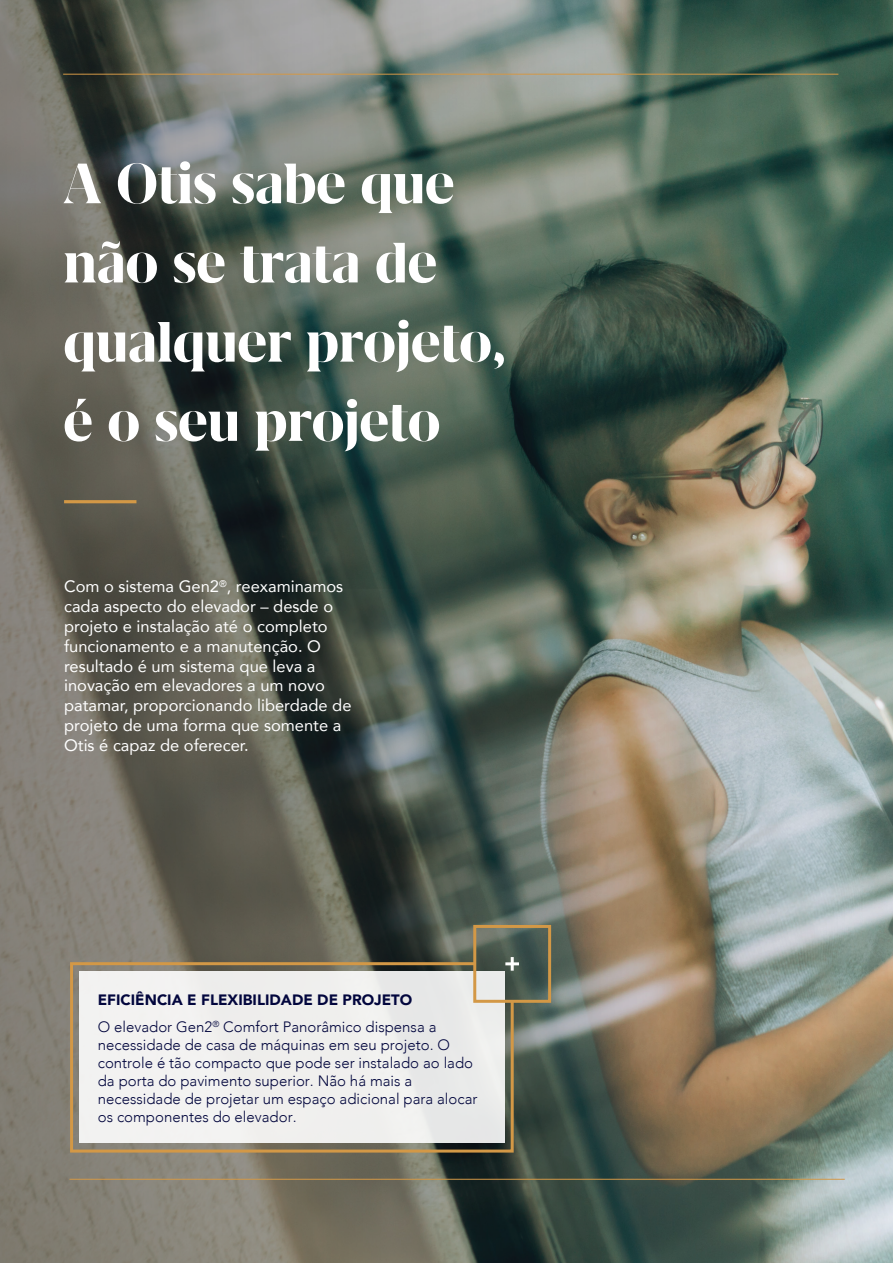
<style>
.page{position:relative;width:893px;height:1263px;background:#fff}
.page>*{position:absolute;margin:0;border:0;box-sizing:border-box;transform-origin:0 0}
.t1{font:700 66px/79.2px "Grifo L";letter-spacing:-.01em;color:#fff}
.t2{font:16.5px/19.8px "Avenir";color:#fff}
.t3{font:300 15px/18px "Avenir";color:#02063d}
.s1{font-weight:900}
</style>
<div class="page">
<img style="left:0;top:0;width:893px;height:1263px">
<svg style="left:69px;top:961px;width:446px;height:193px;background:#87775a"></svg>
<div style="left:79px;top:971px;width:425px;height:172px;background:#f0efee"></div>
<hr style="left:511px;top:957px;width:3px;height:14px;background:#fff">
<hr style="left:505px;top:962px;width:14px;height:3px;background:#fff">
<div style="left:473px;top:925px;width:78px;height:78px;border:3px solid #d39846"></div>
<hr style="left:64px;top:500px;width:72px;height:3px;background:#d39846">
<hr style="left:63px;top:74px;width:775px;height:1px;background:#d39846">
<hr style="left:69px;top:1179px;width:776px;height:1px;background:#d39846">
<h1 class="t1" style="left:63px;top:144px;width:444px">A Otis sabe que não se trata de qualquer projeto, é o seu projeto</h1>
<p class="t2" style="left:64px;top:576px;width:289px">Com o sistema Gen2<sup>®</sup>, reexaminamos cada aspecto do elevador – desde o projeto e instalação até o completo funcionamento e a manutenção. O resultado é um sistema que leva a inovação em elevadores a um novo patamar, proporcionando liberdade de projeto de uma forma que somente a<br>Otis é capaz de oferecer.</p>
<p class="t3" style="left:98px;top:986px;width:340px;line-height:27.2px"><span class="s1">EFICIÊNCIA E FLEXIBILIDADE DE PROJETO<br></span>O elevador Gen2<sup>®</sup> Comfort Panorâmico dispensa a</p>
<p class="t3" style="left:98px;top:1036px;width:381px">necessidade de casa de máquinas em seu projeto. O controle é tão compacto que pode ser instalado ao lado da porta do pavimento superior. Não há mais a necessidade de projetar um espaço adicional para alocar os componentes do elevador.</p>
</div>
